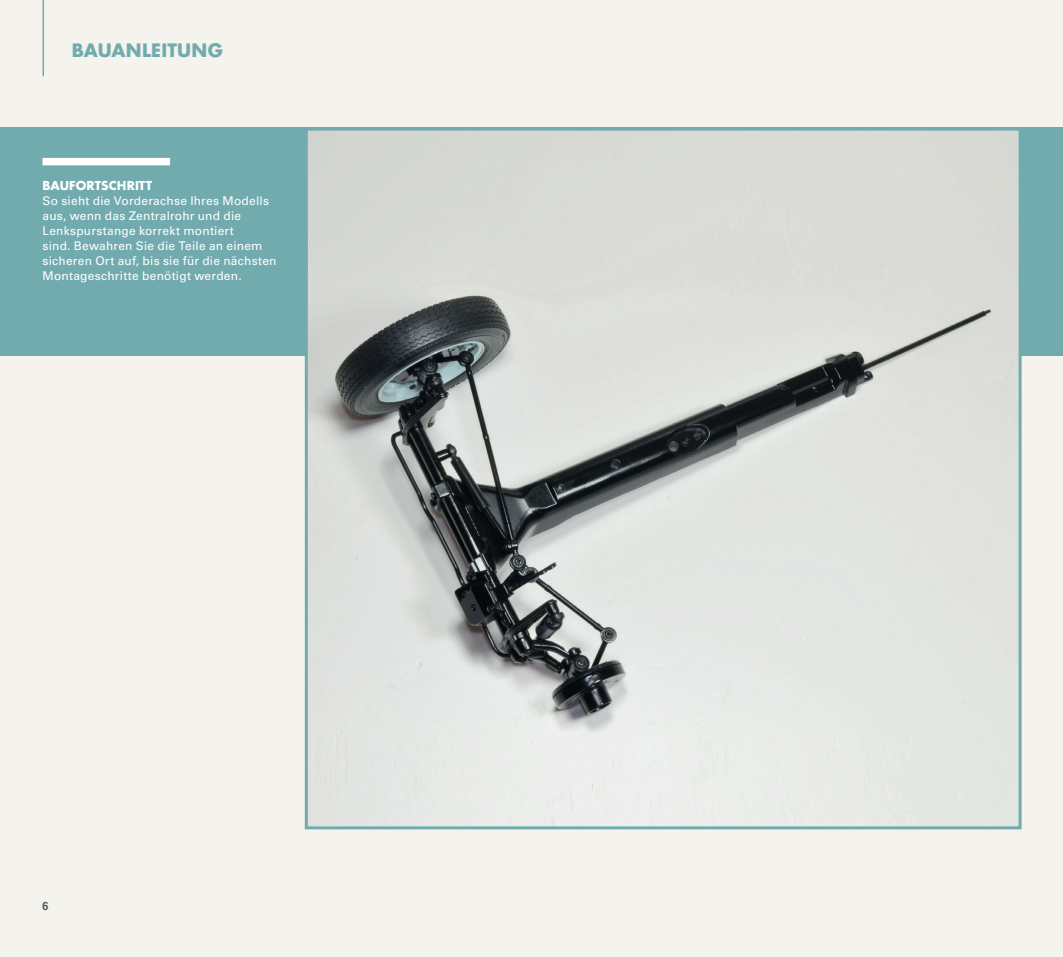
<style>
.page{position:relative;width:1063px;height:957px;background:#f4f3ed}
.page>*{position:absolute;margin:0;border:0;box-sizing:border-box;transform-origin:0 0}
.t1{font:700 18px "Futura Std";letter-spacing:.015em;color:#72abae}
.MONTAGGIO_FINALE_TES{font:12px/15px "Univers LT Std";letter-spacing:.015em;color:#fff}
.MONTAGGIO_FINALE_TIT{font:700 12px "Futura Std";letter-spacing:.01em;color:#fff}
.t2{font:12px "Coolvetica Rg";color:#57585a}
</style>
<div class="page">
<div style="left:0;top:128px;width:1063px;height:228px;background:#72abae"></div>
<img style="left:309px;top:132px;width:709px;height:693px">
<div style="left:305px;top:128px;width:717px;height:701px;border:3px solid #72abae"></div>
<div style="left:43px;top:158px;width:127px;height:7px;background:#fff"></div>
<hr style="left:43px;top:0;width:1px;height:76px;background:#72abae">
<h1 class="t1" style="left:72px;top:39px;width:153px">BAUANLEITUNG</h1>
<p class="MONTAGGIO_FINALE_TIT" style="left:43px;top:177px;width:111px">BAUFORTSCHRITT</p>
<p class="MONTAGGIO_FINALE_TES" style="left:43px;top:193px;width:236px">So sieht die Vorderachse Ihres Modells aus, wenn das Zentralrohr und die Lenkspurstange korrekt montiert<br>sind. Bewahren Sie die Teile an einem sicheren Ort auf, bis sie für die nächsten Montageschritte benötigt werden.</p>
<p class="t2" style="left:43px;top:898px;width:7px">6</p>
</div>
